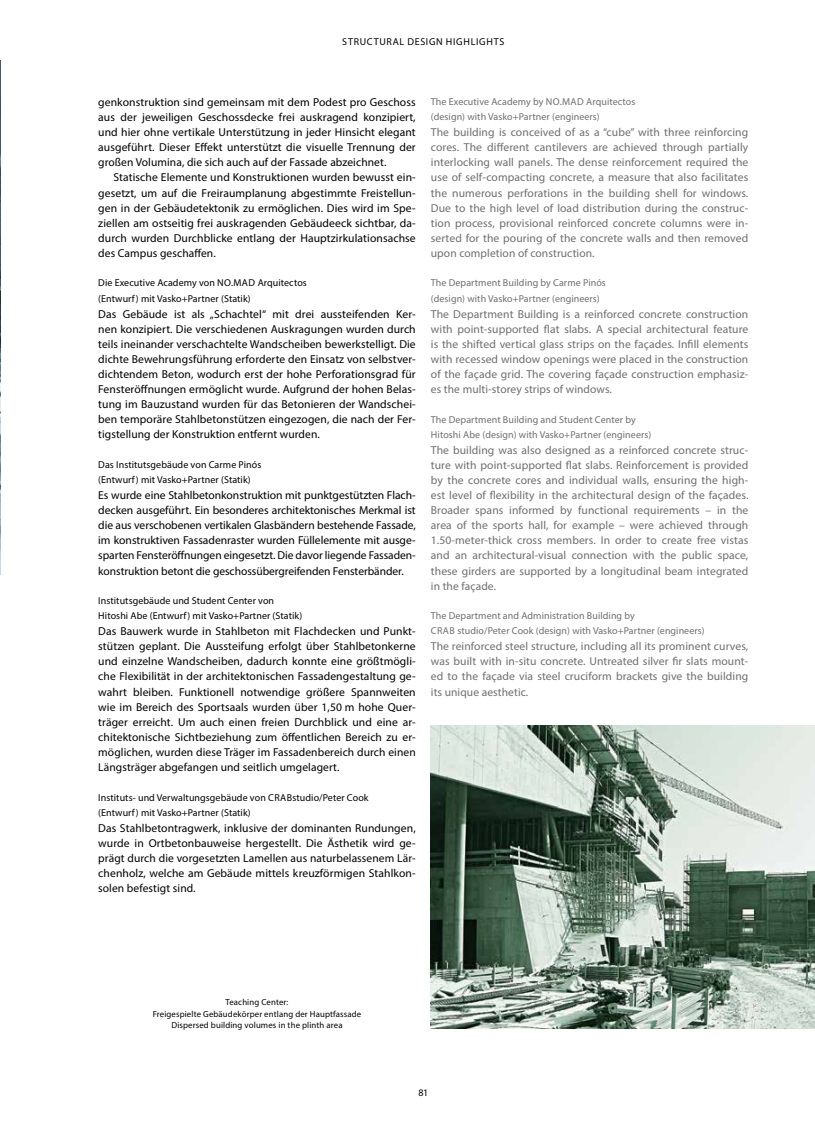
<style>
.page{position:relative;width:815px;height:1134px;background:#fff}
.page>*{position:absolute;margin:0;border:0;box-sizing:border-box;transform-origin:0 0}
.t1{font:11.5px/15.1px "Myriad Pro";letter-spacing:.01em;color:#000;text-align:justify}
.t2{font:11.5px/15.1px "Myriad Pro";letter-spacing:.01em;color:#6f6f6e;text-align:justify}
.t3{font:10px/15.1px "Myriad Pro";letter-spacing:.01em;color:#000}
.t4{font:10px/15.1px "Myriad Pro";letter-spacing:.01em;color:#6f6f6e}
.t5{font:8.75px/11.4px "Myriad Pro";letter-spacing:.015em;color:#000;text-align:center}
</style>
<div class="page">
<img style="left:431px;top:726px;width:384px;height:302px">
<img style="left:0;top:60px;width:1px;height:514px">
<p class="t3" style="left:342px;top:34px;width:13px">Structural</p>
<p class="t3" style="left:407px;top:34px;width:14px">Design</p>
<p class="t3" style="left:446px;top:34px;width:14px">Highlights</p>
<p class="t1" style="left:98px;top:94px;width:319px">genkonstruktion sind gemeinsam mit dem Podest pro Geschoss aus der jeweiligen Geschossdecke frei auskragend konzipiert, und hier ohne vertikale Unterstützung in jeder Hinsicht elegant ausgeführt. Dieser Effekt unterstützt die visuelle Trennung der großen Volumina, die sich auch auf der Fassade abzeichnet.</p>
<p class="t1" style="left:98px;top:170px;width:319px;text-indent:15px">Statische Elemente und Konstruktionen wurden bewusst ein&shy;gesetzt, um auf die Freiraumplanung abgestimmte Freistellun&shy;gen in der Gebäudetektonik zu ermöglichen. Dies wird im Spe&shy;ziellen am ostseitig frei auskragenden Gebäudeeck sichtbar, da&shy;durch wurden Durchblicke entlang der Hauptzirkulationsachse des Campus geschaffen.</p>
<p class="t3" style="left:98px;top:275px;width:210px">Die Executive Academy von NO.MAD Arquitectos (Entwurf) mit Vasko+Partner (Statik)</p>
<p class="t1" style="left:98px;top:306px;width:319px">Das Gebäude ist als „Schachtel“ mit drei aussteifenden Ker&shy;nen konzipiert. Die verschiedenen Auskragungen wurden durch teils ineinander verschachtelte Wandscheiben bewerkstelligt. Die dichte Bewehrungsführung erforderte den Einsatz von selbstver&shy;dichtendem Beton, wodurch erst der hohe Perforationsgrad für Fensteröffnungen ermöglicht wurde. Aufgrund der hohen Belas&shy;tung im Bauzustand wurden für das Betonieren der Wandschei&shy;ben temporäre Stahlbetonstützen eingezogen, die nach der Fer&shy;tigstellung der Konstruktion entfernt wurden.</p>
<p class="t3" style="left:98px;top:457px;width:165px">Das Institutsgebäude von Carme Pinós (Entwurf) mit Vasko+Partner (Statik)</p>
<p class="t1" style="left:98px;top:487px;width:319px">Es wurde eine Stahlbetonkonstruktion mit punktgestützten Flach&shy;decken ausgeführt. Ein besonderes architektonisches Merkmal ist die aus verschobenen vertikalen Glasbändern bestehende Fassade, im konstruktiven Fassadenraster wurden Füllelemente mit ausge&shy;sparten Fensteröffnungen eingesetzt. Die davor liegende Fassaden&shy;konstruktion betont die geschossübergreifenden Fensterbänder.</p>
<p class="t3" style="left:98px;top:593px;width:205px">Institutsgebäude und Student Center von<br>Hitoshi Abe (Entwurf) mit Vasko+Partner (Statik)</p>
<p class="t1" style="left:98px;top:623px;width:319px">Das Bauwerk wurde in Stahlbeton mit Flachdecken und Punkt&shy;stützen geplant. Die Aussteifung erfolgt über Stahlbetonkerne und einzelne Wandscheiben, dadurch konnte eine größtmögli&shy;che Flexibilität in der architektonischen Fassadengestaltung ge&shy;wahrt bleiben. Funktionell notwendige größere Spannweiten wie im Bereich des Sportsaals wurden über 1,50 m hohe Quer&shy;träger erreicht. Um auch einen freien Durchblick und eine ar&shy;chitektonische Sichtbeziehung zum öffentlichen Bereich zu er&shy;möglichen, wurden diese Träger im Fassadenbereich durch einen Längsträger abgefangen und seitlich umgelagert.</p>
<p class="t3" style="left:98px;top:789px;width:272px">Instituts- und Verwaltungsgebäude von CRABstudio/Peter Cook (Entwurf) mit Vasko+Partner (Statik)</p>
<p class="t1" style="left:98px;top:820px;width:319px">Das Stahlbetontragwerk, inklusive der dominanten Rundungen, wurde in Ortbetonbauweise hergestellt. Die Ästhetik wird ge&shy;prägt durch die vorgesetzten Lamellen aus naturbelassenem Lär&shy;chenholz, welche am Gebäude mittels kreuzförmigen Stahlkon&shy;solen befestigt sind.</p>
<p class="t4" style="left:431px;top:94px;width:206px">The Executive Academy by NO.MAD Arquitectos (design) with Vasko+Partner (engineers)</p>
<p class="t2" style="left:431px;top:124px;width:319px">The building is conceived of as a “cube” with three reinforcing cores. The different cantilevers are achieved through partially interlocking wall panels. The dense reinforcement required the use of self-compacting concrete, a measure that also facilitates the numerous perforations in the building shell for windows.<br>Due to the high level of load distribution during the construc&shy;tion process, provisional reinforced concrete columns were in&shy;serted for the pouring of the concrete walls and then removed upon completion of construction.</p>
<p class="t4" style="left:431px;top:275px;width:177px">The Department Building by Carme Pinós (design) with Vasko+Partner (engineers)</p>
<p class="t2" style="left:431px;top:306px;width:319px">The Department Building is a reinforced concrete construction with point-supported flat slabs. A special architectural feature is the shifted vertical glass strips on the façades. Infill elements with recessed window openings were placed in the construction of the façade grid. The covering façade construction emphasiz&shy;es the multi-storey strips of windows.</p>
<p class="t4" style="left:431px;top:411px;width:222px">The Department Building and Student Center by<br>Hitoshi Abe (design) with Vasko+Partner (engineers)</p>
<p class="t2" style="left:431px;top:442px;width:319px">The building was also designed as a reinforced concrete struc&shy;ture with point-supported flat slabs. Reinforcement is provided by the concrete cores and individual walls, ensuring the high&shy;est level of flexibility in the architectural design of the façades.<br>Broader spans informed by functional requirements – in the area of the sports hall, for example – were achieved through 1.50-meter-thick cross members. In order to create free vistas and an architectural-visual connection with the public space, these girders are supported by a longitudinal beam integrated in the façade.</p>
<p class="t4" style="left:431px;top:608px;width:275px">The Department and Administration Building by<br>CRAB studio/Peter Cook (design) with Vasko+Partner (engineers)</p>
<p class="t2" style="left:431px;top:638px;width:319px">The reinforced steel structure, including all its prominent curves, was built with in-situ concrete. Untreated silver fir slats mount&shy;ed to the façade via steel cruciform brackets give the building its unique aesthetic.</p>
<p class="t5" style="left:153px;top:997px;width:210px">Teaching Center:<br>Freigespielte Gebäudekörper entlang der Hauptfassade<br>Dispersed building volumes in the plinth area</p>
<p class="t3" style="left:418px;top:1085px;width:11px">81</p>
</div>
